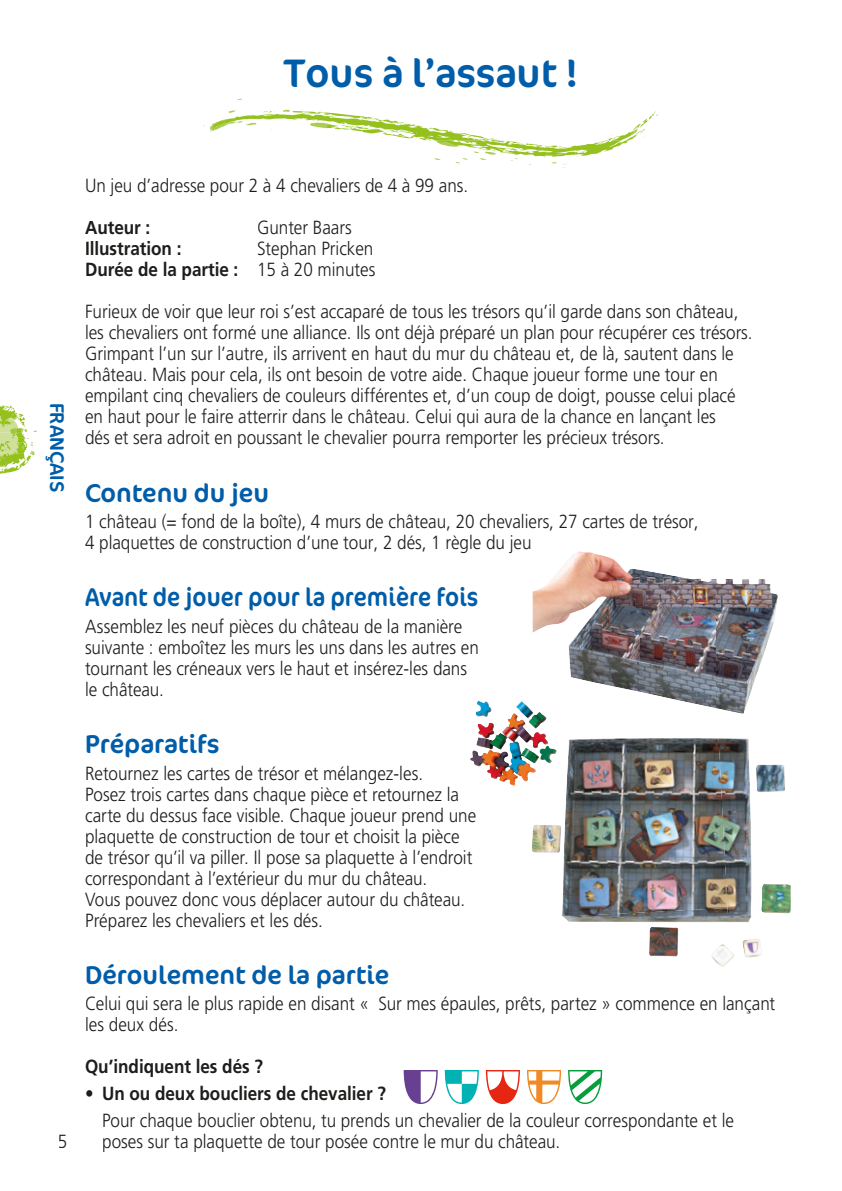
<style>
.page{position:relative;width:842px;height:1191px;background:#fff}
.page>*{position:absolute;margin:0;border:0;box-sizing:border-box;transform-origin:0 0}
.t1{font:40px "Cocon";color:#005da9}
.t2{font:26px "Cocon";color:#005da9}
.t3{font:26px "Cocon";color:#005da9;scale:.9 1}
.t4{font:20px "Cocon";color:#005da9}
.t5{font:300 19px/21px "Frutiger LT";color:#1d1d1b;scale:.9 1}
.t6{font:700 19px "Frutiger LT";color:#1d1d1b;scale:.9 1}
.s1{font-weight:700}
</style>
<div class="page">
<svg style="left:203px;top:99px;width:456px;height:69px"></svg>
<img style="left:533px;top:551px;width:184px;height:162px">
<img style="left:717px;top:579px;width:61px;height:134px">
<img style="left:532px;top:738px;width:186px;height:169px">
<img style="left:718px;top:738px;width:73px;height:221px">
<img style="left:562px;top:907px;width:169px;height:60px">
<img style="left:470px;top:713px;width:80px;height:73px">
<svg style="left:404px;top:1070px;width:34px;height:34px"></svg>
<svg style="left:445px;top:1070px;width:34px;height:34px"></svg>
<svg style="left:486px;top:1070px;width:34px;height:34px"></svg>
<svg style="left:527px;top:1070px;width:34px;height:34px"></svg>
<svg style="left:568px;top:1070px;width:34px;height:34px"></svg>
<svg style="left:0;top:405px;width:37px;height:69px"></svg>
<h1 class="t1" style="left:283px;top:59px;width:296px">Tous à l’assaut !</h1>
<p class="t4" style="left:65px;top:403px;width:91px;rotate:90deg">FRANÇAIS</p>
<p class="t5" style="left:58px;top:1131px;width:12px">5</p>
<p class="t5" style="left:85px;top:176px;width:427px">Un jeu d’adresse pour 2 à 4 chevaliers de 4 à 99 ans.</p>
<p class="t6" style="left:85px;top:219px;width:74px">Auteur :</p>
<p class="t5" style="left:257px;top:218px;width:107px">Gunter Baars</p>
<p class="t6" style="left:85px;top:240px;width:109px">Illustration :</p>
<p class="t5" style="left:85px;top:239px;width:324px;text-align:right">Stephan Pricken<br><span class="s1">Durée de la partie :</span> 15 à 20 minutes</p>
<p class="t5" style="left:85px;top:302px;width:743px">Furieux de voir que leur roi s’est accaparé de tous les trésors qu’il garde dans son château, les chevaliers ont formé une alliance. Ils ont déjà préparé un plan pour récupérer ces trésors.<br>Grimpant l’un sur l’autre, ils arrivent en haut du mur du château et, de là, sautent dans le château. Mais pour cela, ils ont besoin de votre aide. Chaque joueur forme une tour en empilant cinq chevaliers de couleurs différentes et, d’un coup de doigt, pousse celui placé en haut pour le faire atterrir dans le château. Celui qui aura de la chance en lançant les<br>dés et sera adroit en poussant le chevalier pourra remporter les précieux trésors.</p>
<h2 class="t2" style="left:85px;top:483px;width:186px">Contenu du jeu</h2>
<p class="t5" style="left:85px;top:512px;width:683px">1 château (= fond de la boîte), 4 murs de château, 20 chevaliers, 27 cartes de trésor,<br>4 plaquettes de construction d’une tour, 2 dés, 1 règle du jeu</p>
<h2 class="t3" style="left:85px;top:587px;width:439px">Avant de jouer pour la première fois</h2>
<p class="t5" style="left:85px;top:617px;width:439px">Assemblez les neuf pièces du château de la manière suivante : emboîtez les murs les uns dans les autres en tournant les créneaux vers le haut et insérez-les dans le château.</p>
<h2 class="t2" style="left:85px;top:734px;width:136px">Préparatifs</h2>
<p class="t5" style="left:85px;top:763px;width:436px">Retournez les cartes de trésor et mélangez-les.<br>Posez trois cartes dans chaque pièce et retournez la carte du dessus face visible. Chaque joueur prend une plaquette de construction de tour et choisit la pièce de trésor qu’il va piller. Il pose sa plaquette à l’endroit correspondant à l’extérieur du mur du château.<br>Vous pouvez donc vous déplacer autour du château.<br>Préparez les chevaliers et les dés.</p>
<h2 class="t2" style="left:85px;top:965px;width:306px">Déroulement de la partie</h2>
<p class="t5" style="left:85px;top:994px;width:768px">Celui qui sera le plus rapide en disant « Sur mes épaules, prêts, partez » commence en lançant les deux dés.</p>
<p class="t6" style="left:85px;top:1057px;width:199px">Qu’indiquent les dés ?</p>
<p class="t6" style="left:85px;top:1084px;width:336px">• Un ou deux boucliers de chevalier ?</p>
<p class="t5" style="left:102px;top:1110px;width:704px">Pour chaque bouclier obtenu, tu prends un chevalier de la couleur correspondante et le poses sur ta plaquette de tour posée contre le mur du château.</p>
</div>
